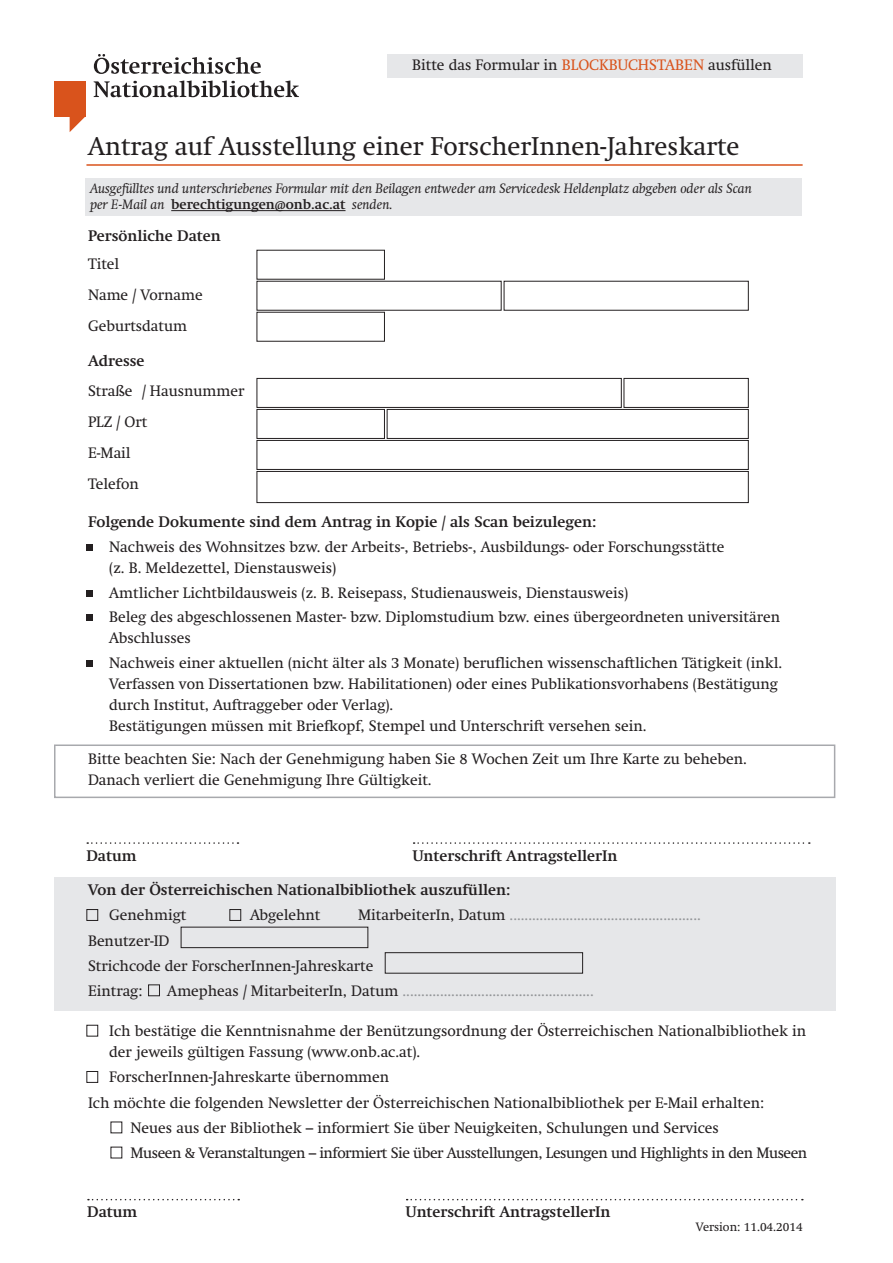
<style>
.page{position:relative;width:893px;height:1263px;background:#fff}
.page>*{position:absolute;margin:0;border:0;box-sizing:border-box;transform-origin:0 0}
.t1{font:25.5px "Swift";color:#231f20}
.t2{font:15px/31px "Swift";color:#231f20}
.t3{font:700 15px "Swift";color:#231f20}
.t4{font:15px "Swift";color:#939598}
.t5{font:15px "Swift";letter-spacing:-.03em;color:#231f20}
.t6{font:italic 13.5px/16.2px "Swift";color:#231f20}
.t7{font:12px "Swift";color:#231f20}
.s1{color:#d9531c}
.s2{font-weight:700;font-style:normal}
.s3{color:#231f20}
</style>
<div class="page">
<div style="left:54px;top:877px;width:781px;height:133px;background:#e6e7e9"></div>
<div style="left:257px;top:281px;width:245px;height:30px;border:1px solid #231f20"></div>
<div style="left:54px;top:81px;width:31px;height:36px;background:#d9531c"></div>
<svg style="left:70px;top:117px;width:15px;height:15px"></svg>
<svg style="left:94px;top:54px;width:167px;height:20px"></svg>
<svg style="left:94px;top:80px;width:205px;height:17px"></svg>
<hr style="left:86px;top:164px;width:717px;height:2px;background:#d9531c">
<div style="left:257px;top:312px;width:128px;height:30px;border:1px solid #231f20"></div>
<div style="left:257px;top:378px;width:365px;height:30px;border:1px solid #231f20"></div>
<div style="left:624px;top:378px;width:125px;height:30px;border:1px solid #231f20"></div>
<div style="left:387px;top:409px;width:362px;height:30px;border:1px solid #231f20"></div>
<div style="left:257px;top:409px;width:128px;height:30px;border:1px solid #231f20"></div>
<div style="left:257px;top:440px;width:492px;height:30px;border:1px solid #231f20"></div>
<div style="left:257px;top:471px;width:492px;height:32px;border:1px solid #231f20"></div>
<div style="left:86px;top:544px;width:7px;height:7px;background:#231f20"></div>
<div style="left:86px;top:1025px;width:12px;height:11px;border:1px solid #231f20"></div>
<div style="left:86px;top:909px;width:12px;height:12px;border:1px solid #231f20"></div>
<div style="left:229px;top:909px;width:12px;height:12px;border:1px solid #231f20"></div>
<div style="left:181px;top:927px;width:187px;height:21px;border:1px solid #231f20"></div>
<div style="left:385px;top:952px;width:198px;height:21px;border:1px solid #231f20"></div>
<div style="left:86px;top:1071px;width:12px;height:12px;border:1px solid #231f20"></div>
<div style="left:148px;top:984px;width:12px;height:12px;border:1px solid #231f20"></div>
<div style="left:86px;top:179px;width:716px;height:37px;background:#e6e7e9"></div>
<hr style="left:171px;top:210px;width:175px;height:1px;background:#231f20">
<div style="left:504px;top:281px;width:245px;height:30px;border:1px solid #231f20"></div>
<div style="left:86px;top:590px;width:7px;height:6px;background:#231f20"></div>
<div style="left:86px;top:614px;width:7px;height:6px;background:#231f20"></div>
<div style="left:86px;top:660px;width:7px;height:6px;background:#231f20"></div>
<div style="left:54px;top:744px;width:781px;height:54px;border:2px solid #a8a9ad"></div>
<div style="left:387px;top:54px;width:416px;height:23px;background:#e6e7e9"></div>
<svg style="left:88px;top:1199px;width:151px;height:1px"></svg>
<svg style="left:407px;top:1199px;width:396px;height:1px"></svg>
<svg style="left:87px;top:842px;width:151px;height:2px"></svg>
<svg style="left:414px;top:842px;width:396px;height:2px"></svg>
<p class="t2" style="left:412px;top:49px;width:361px">Bitte das Formular in <span class="s1">BLOCKBUCHSTABEN</span> ausfüllen</p>
<h1 class="t1" style="left:88px;top:132px;width:653px">Antrag auf Ausstellung einer ForscherInnen-Jahreskarte</h1>
<p class="t6" style="left:90px;top:180px;width:663px">Ausgefülltes und unterschriebenes Formular mit den Beilagen entweder am Servicedesk Heldenplatz abgeben oder als Scan per E-Mail an <span class="s2">berechtigungen@onb.ac.at</span> senden.</p>
<p class="t3" style="left:88px;top:227px;width:134px">Persönliche Daten</p>
<p class="t2" style="left:88px;top:248px;width:116px">Titel<br>Name / Vorname<br>Geburtsdatum</p>
<p class="t3" style="left:88px;top:352px;width:58px">Adresse</p>
<p class="t2" style="left:88px;top:375px;width:158px">Straße / Hausnummer<br>PLZ / Ort<br>E-Mail<br>Telefon</p>
<p class="t3" style="left:88px;top:513px;width:510px">Folgende Dokumente sind dem Antrag in Kopie / als Scan beizulegen:</p>
<p class="t2" style="left:109px;top:537px;width:617px;line-height:21px">Nachweis des Wohnsitzes bzw. der Arbeits-, Betriebs-, Ausbildungs- oder Forschungsstätte (z. B. Meldezettel, Dienstausweis)</p>
<p class="t2" style="left:109px;top:580px;width:672px;line-height:24.5px">Amtlicher Lichtbildausweis (z. B. Reisepass, Studienausweis, Dienstausweis)<br>Beleg des abgeschlossenen Master- bzw. Diplomstudium bzw. eines übergeordneten universitären</p>
<p class="t2" style="left:109px;top:626px;width:674px;line-height:24.5px">Abschlusses<br>Nachweis einer aktuellen (nicht älter als 3 Monate) beruflichen wissenschaftlichen Tätigkeit (inkl.</p>
<p class="t2" style="left:109px;top:673px;width:670px;line-height:21px">Verfassen von Dissertationen bzw. Habilitationen) oder eines Publikationsvorhabens (Bestätigung durch Institut, Auftraggeber oder Verlag).<br>Bestätigungen müssen mit Briefkopf, Stempel und Unterschrift versehen sein.</p>
<p class="t2" style="left:88px;top:749px;width:660px;line-height:21px">Bitte beachten Sie: Nach der Genehmigung haben Sie 8 Wochen Zeit um Ihre Karte zu beheben.<br>Danach verliert die Genehmigung Ihre Gültigkeit.</p>
<p class="t3" style="left:86px;top:847px;width:52px">Datum</p>
<p class="t3" style="left:413px;top:847px;width:206px">Unterschrift AntragstellerIn</p>
<p class="t3" style="left:88px;top:881px;width:424px">Von der Österreichischen Nationalbibliothek auszufüllen:</p>
<p class="t2" style="left:109px;top:900px;width:78px">Genehmigt</p>
<p class="t2" style="left:250px;top:900px;width:72px">Abgelehnt</p>
<p class="t4" style="left:358px;top:906px;width:344px"><span class="s3">MitarbeiterIn, Datum</span> ...................................................</p>
<p class="t2" style="left:88px;top:928px;width:287px;line-height:25.2px">Benutzer-ID<br>Strichcode der ForscherInnen-Jahreskarte<br>Eintrag:</p>
<p class="t4" style="left:167px;top:982px;width:428px"><span class="s3">Amepheas / MitarbeiterIn, Datum</span> ...................................................</p>
<p class="t2" style="left:109px;top:1021px;width:698px;line-height:21px">Ich bestätige die Kenntnisnahme der Benützungsordnung der Österreichischen Nationalbibliothek in der jeweils gültigen Fassung (www.onb.ac.at).</p>
<p class="t2" style="left:109px;top:1062px;width:282px">ForscherInnen-Jahreskarte übernommen</p>
<p class="t2" style="left:88px;top:1087px;width:678px">Ich möchte die folgenden Newsletter der Österreichischen Nationalbibliothek per E-Mail erhalten:</p>
<p class="t2" style="left:131px;top:1112px;width:590px">Neues aus der Bibliothek – informiert Sie über Neuigkeiten, Schulungen und Services</p>
<p class="t5" style="left:131px;top:1144px;width:678px">Museen &amp; Veranstaltungen – informiert Sie über Ausstellungen, Lesungen und Highlights in den Museen</p>
<p class="t3" style="left:87px;top:1203px;width:52px">Datum</p>
<p class="t3" style="left:406px;top:1203px;width:206px">Unterschrift AntragstellerIn</p>
<p class="t7" style="left:696px;top:1220px;width:108px">Version: 11.04.2014</p>
</div>
